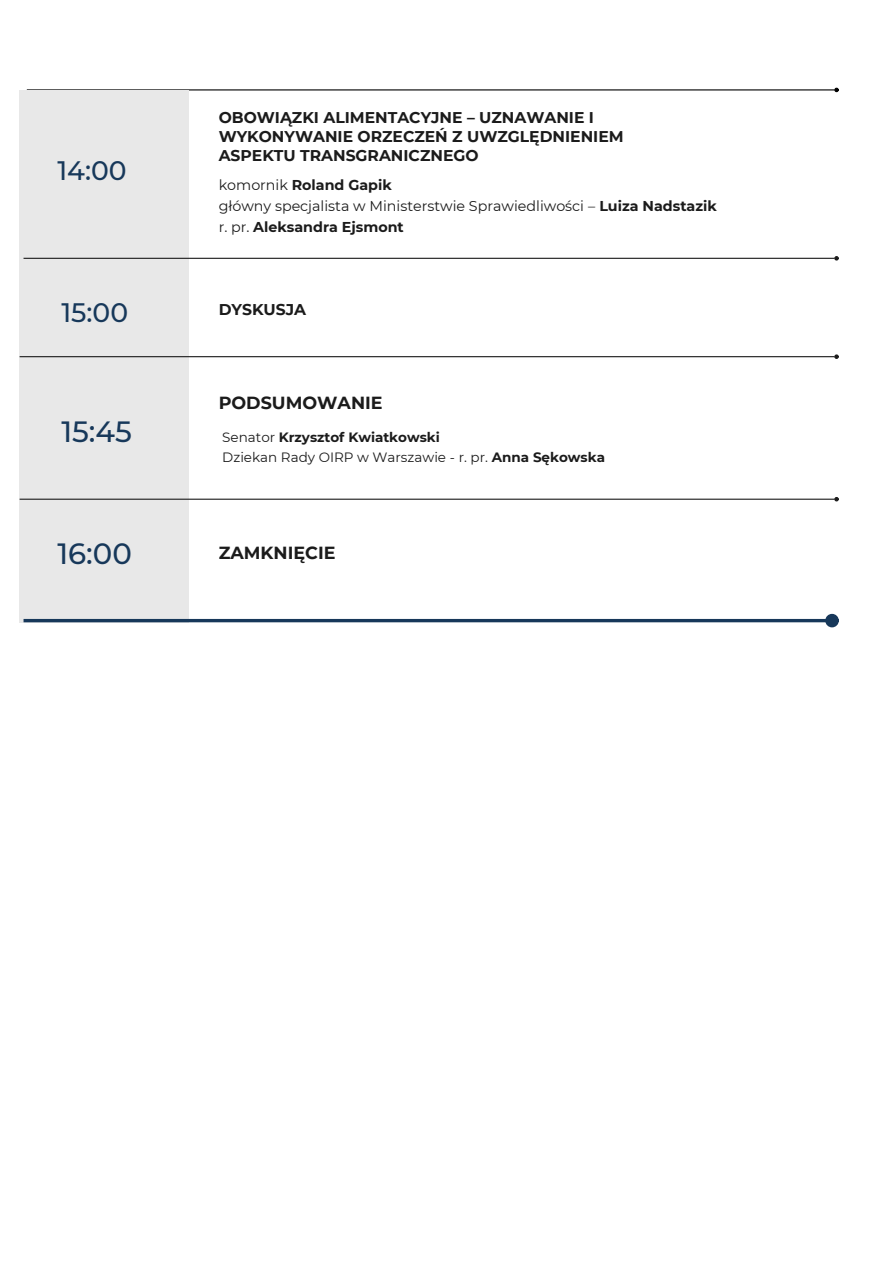
<style>
.page{position:relative;width:894px;height:1264px;background:#fff}
.page>*{position:absolute;margin:0;border:0;box-sizing:border-box;transform-origin:0 0}
.t1{font:500 29.25px "Montserrat";color:#17385a}
.t2{font:500 26.7px "Montserrat";color:#17385a}
.t3{font:700 17.55px "Montserrat";color:#1b1b1b}
.t4{font:700 15.6px/19.2px "Montserrat";color:#1b1b1b}
.t5{font:14.25px/21.5px "Montserrat";color:#1b1b1b}
.t6{font:13.5px "Montserrat";color:#1b1b1b}
.t7{font:700 13.5px "Montserrat";color:#1b1b1b}
.s1{font-weight:700}
.s2{font-weight:400}
</style>
<div class="page">
<hr style="left:27px;top:89px;width:807px;height:1px;background:#000">
<svg style="left:834px;top:88px;width:4px;height:4px"></svg>
<div style="left:20px;top:90px;width:169px;height:532px;background:#e8e8e8"></div>
<hr style="left:24px;top:258px;width:810px;height:1px;background:#1b1b1b">
<svg style="left:834px;top:256px;width:4px;height:4px"></svg>
<hr style="left:20px;top:356px;width:814px;height:1px;background:#1b1b1b">
<svg style="left:834px;top:354px;width:4px;height:5px"></svg>
<hr style="left:20px;top:498px;width:814px;height:2px;background:#1b1b1b">
<svg style="left:834px;top:497px;width:4px;height:4px"></svg>
<hr style="left:24px;top:619px;width:801px;height:3px;background:#17385a">
<div style="left:826px;top:615px;width:10px;height:10px;background:#17385a;border-radius:50%"></div>
<div style="left:825px;top:614px;width:13px;height:13px;border:3px solid #17385a;border-radius:50%"></div>
<p class="t2" style="left:57px;top:154px;width:71px">14:00</p>
<h1 class="t2" style="left:61px;top:296px;width:68px">15:00</h1>
<h1 class="t1" style="left:61px;top:413px;width:72px">15:45</h1>
<h3 class="t4" style="left:219px;top:107px;width:406px">OBOWIĄZKI ALIMENTACYJNE – UZNAWANIE I<br>WYKONYWANIE ORZECZEŃ Z UWZGLĘDNIENIEM<br>ASPEKTU TRANSGRANICZNEGO</h3>
<h4 class="t5" style="left:219px;top:174px;width:499px">komornik <span class="s1">Roland Gapik<br></span>główny specjalista w Ministerstwie Sprawiedliwości – <span class="s1">Luiza Nadstazik </span>r. pr. <span class="s1">Aleksandra Ejsmont</span></h4>
<p class="t4" style="left:219px;top:300px;width:89px">DYSKUSJA</p>
<h3 class="t3" style="left:219px;top:392px;width:165px">PODSUMOWANIE</h3>
<h1 class="t7" style="left:222px;top:428px;width:219px"><span class="s2">Senator</span> Krzysztof Kwiatkowski</h1>
<p class="t6" style="left:222px;top:449px;width:384px">Dziekan Rady OIRP w Warszawie - r. pr. <span class="s1">Anna Sękowska</span></p>
<p class="t1" style="left:57px;top:536px;width:76px">16:00</p>
<h2 class="t3" style="left:219px;top:541px;width:118px">ZAMKNIĘCIE</h2>
</div>
